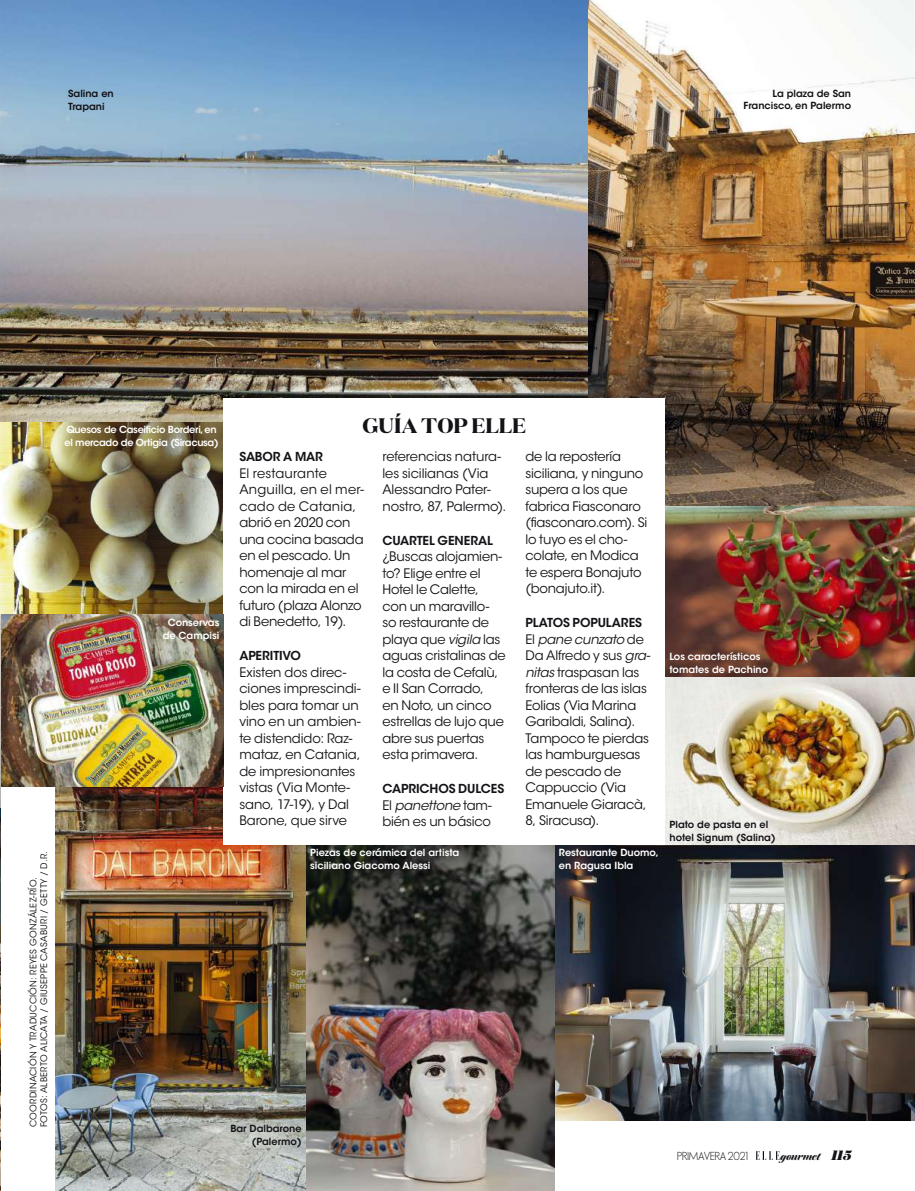
<style>
.page{position:relative;width:915px;height:1191px;background:#fff}
.page>*{position:absolute;margin:0;border:0;box-sizing:border-box;transform-origin:0 0}
.t1{font:700 21px "Domaine Display";letter-spacing:-.005em;color:#141216}
.t2{font:13.5px "Tango Black Beta";color:#141216}
.t3{font:13.05px/16.5px "ITC Avant Garde Std";letter-spacing:-.015em;color:#141216}
.t4{font:600 12.3px "ITC Avant Garde Std";letter-spacing:-.01em;color:#141216}
.t5{font:10.5px "Elle Nova C Book";color:#141216}
.t6{font:600 9.75px/12.8px "ITC Avant Garde Std";color:#fff}
.t7{font:600 9.75px/12.8px "ITC Avant Garde Std";color:#141216}
.t8{font:600 9.75px/12.8px "ITC Avant Garde Std";letter-spacing:-.03em;color:#fff}
.t9{font:9px/10.8px "ITC Avant Garde Std";letter-spacing:.025em;color:#141216}
.s1{font-style:italic}
.s2{font-family:"Domaine Display";font-weight:900;font-style:italic}
</style>
<div class="page">
<svg style="left:756px;top:1151px;width:23px;height:8px"></svg>
<img style="left:665px;top:505px;width:249px;height:340px">
<img style="left:0;top:615px;width:1px;height:575px">
<img style="left:55px;top:786px;width:251px;height:405px">
<img style="left:554px;top:845px;width:360px;height:276px">
<img style="left:306px;top:845px;width:248px;height:346px">
<img style="left:587px;top:0;width:327px;height:505px">
<img style="left:0;top:421px;width:223px;height:194px">
<img style="left:0;top:0;width:587px;height:421px">
<div style="left:223px;top:398px;width:442px;height:447px;background:#fff"></div>
<img style="left:1px;top:615px;width:222px;height:171px">
<p class="t7" style="left:68px;top:88px;width:47px">Salina en<br>Trapani</p>
<p class="t7" style="left:743px;top:87px;width:109px;text-align:right">La plaza de San<br>Francisco, en Palermo</p>
<p class="t9" style="left:29px;top:1127px;width:277px;rotate:-90deg">COORDINACIÓN Y TRADUCCIÓN: REYES GONZÁLEZ-RÍO.<br>FOTOS: ALBERTO ALICATA / GIUSEPPE CASABURI / GETTY / D.R.</p>
<p class="t8" style="left:64px;top:424px;width:156px">Quesos de Caseificio Borderi, en el mercado de Ortigia (Siracusa)</p>
<p class="t6" style="left:163px;top:617px;width:58px;text-align:center">Conservas de Campisi</p>
<h1 class="t1" style="left:362px;top:414px;width:165px">GUÍA TOP ELLE</h1>
<p class="t4" style="left:239px;top:452px;width:85px">SABOR A MAR</p>
<p class="t3" style="left:239px;top:466px;width:126px">El restaurante<br>Anguilla, en el mer&shy;cado de Catania, abrió en 2020 con una cocina basada en el pescado. Un homenaje al mar con la mirada en el futuro (plaza Alonzo di Benedetto, 19).</p>
<p class="t4" style="left:239px;top:651px;width:63px">APERITIVO</p>
<p class="t3" style="left:239px;top:665px;width:123px">Existen dos direc&shy;ciones imprescindi&shy;bles para tomar un vino en un ambien&shy;te distendido: Raz&shy;mataz, en Catania, de impresionantes vistas (Via Monte&shy;sano, 17-19), y Dal<br>Barone, que sirve</p>
<p class="t3" style="left:382px;top:449px;width:125px">referencias natura&shy;les sicilianas (Via<br>Alessandro Pater&shy;nostro, 87, Palermo).</p>
<p class="t4" style="left:382px;top:535px;width:112px">CUARTEL GENERAL</p>
<p class="t3" style="left:382px;top:549px;width:125px">¿Buscas alojamien&shy;to? Elige entre el<br>Hotel le Calette, con un maravillo&shy;so restaurante de playa que <span class="s1">vigila</span> las aguas cristalinas de la costa de Cefalù, e Il San Corrado,<br>en Noto, un cinco estrellas de lujo que abre sus puertas esta primavera.</p>
<p class="t4" style="left:382px;top:784px;width:123px">CAPRICHOS DULCES</p>
<p class="t3" style="left:382px;top:798px;width:111px">El <span class="s1">panettone</span> tam&shy;bién es un básico</p>
<p class="t3" style="left:525px;top:450px;width:123px">de la repostería siciliana, y ninguno supera a los que fabrica Fiasconaro (fiasconaro.com). Si lo tuyo es el cho&shy;colate, en Modica te espera Bonajuto (bonajuto.it).</p>
<p class="t4" style="left:525px;top:618px;width:118px">PLATOS POPULARES</p>
<p class="t3" style="left:525px;top:632px;width:126px">El <span class="s1">pane cunzato</span> de<br>Da Alfredo y sus <span class="s1">gra&shy;nitas</span> traspasan las fronteras de las islas<br>Eolias (Via Marina<br>Garibaldi, Salina).<br>Tampoco te pierdas las hamburguesas de pescado de<br>Cappuccio (Via<br>Emanuele Giaracà,<br>8, Siracusa).</p>
<p class="t6" style="left:310px;top:847px;width:150px">Piezas de cerámica del artista siciliano Giacomo Alessi</p>
<p class="t6" style="left:558px;top:847px;width:101px">Restaurante Duomo, en Ragusa Ibla</p>
<p class="t6" style="left:669px;top:651px;width:100px">Los característicos tomates de Pachino</p>
<p class="t7" style="left:669px;top:819px;width:107px">Plato de pasta en el hotel Signum (Salina)</p>
<p class="t7" style="left:230px;top:1122px;width:73px;text-align:right">Bar Dalbarone (Palermo)</p>
<p class="t5" style="left:676px;top:1150px;width:72px">PRIMAVERA 2021</p>
<p class="t2" style="left:780px;top:1147px;width:72px">gourmet <span class="s2">115</span></p>
</div>
